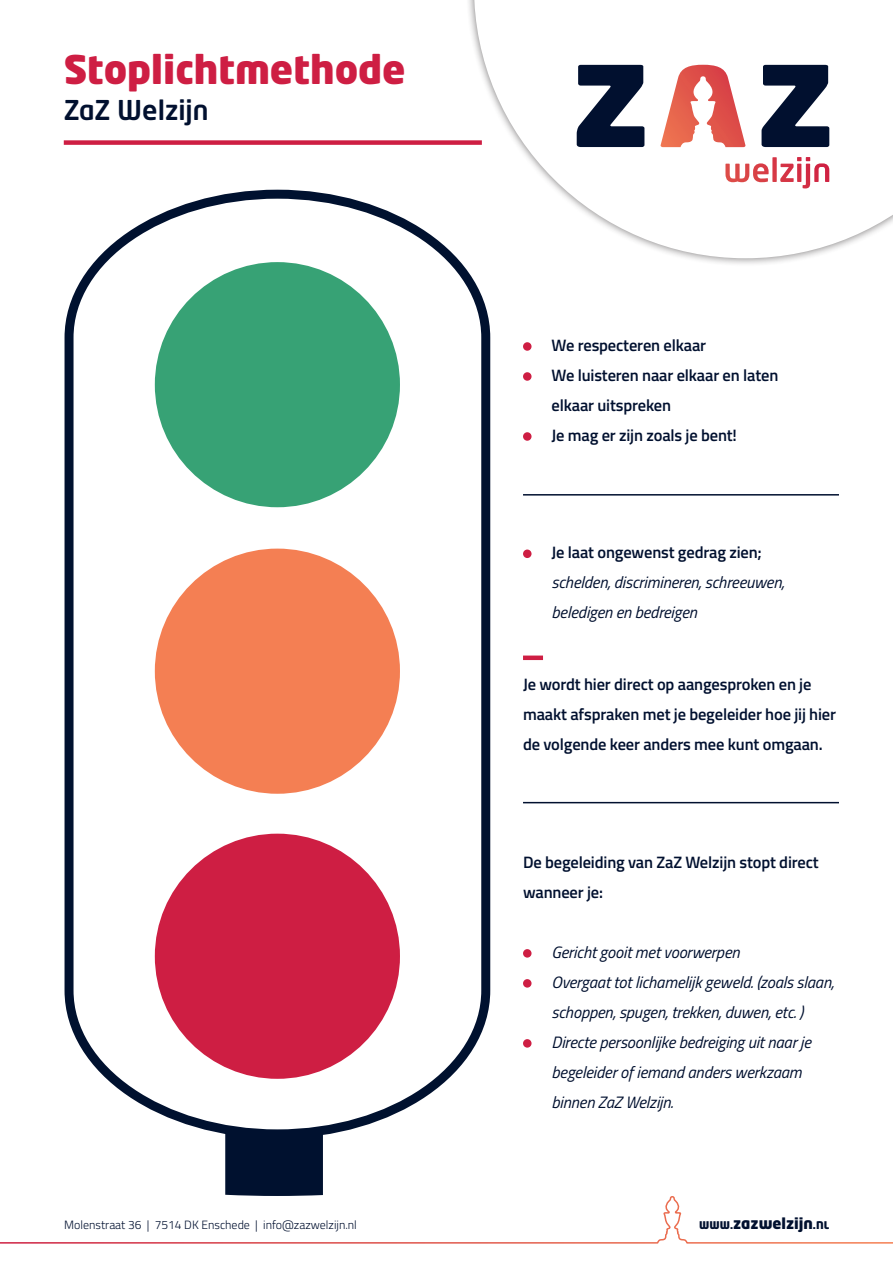
<style>
.page{position:relative;width:893px;height:1263px;background:#fff}
.page>*{position:absolute;margin:0;border:0;box-sizing:border-box;transform-origin:0 0}
.t1{font:900 39px "Neo Tech Std";color:#ce1e43}
.t2{font:500 27px "Neo Tech Std";color:#01102f}
.t3{font:600 16.5px/30px "Titillium";letter-spacing:-.01em;color:#01102f}
.t4{font:italic 16.5px/30px "Titillium";letter-spacing:-.01em;color:#01102f}
.t5{font:900 15px "Neo Tech Std";color:#01102f}
.t6{font:300 12px "Titillium";color:#01102f}
.s1{font-size:10.5px}
</style>
<div class="page">
<div style="left:466px;top:0;width:427px;height:267px;background:#231f20;opacity:.6"></div>
<svg style="left:474px;top:0;width:419px;height:258px"></svg>
<svg style="left:577px;top:65px;width:67px;height:82px"></svg>
<svg style="left:762px;top:65px;width:67px;height:82px"></svg>
<svg style="left:661px;top:65px;width:84px;height:82px"></svg>
<svg style="left:725px;top:157px;width:104px;height:31px"></svg>
<div style="left:523px;top:342px;width:8px;height:9px;background:#ce1e43;border-radius:50%"></div>
<div style="left:523px;top:372px;width:8px;height:9px;background:#ce1e43;border-radius:50%"></div>
<div style="left:523px;top:432px;width:8px;height:9px;background:#ce1e43;border-radius:50%"></div>
<div style="left:523px;top:549px;width:8px;height:9px;background:#ce1e43;border-radius:50%"></div>
<div style="left:523px;top:655px;width:20px;height:5px;background:#ce1e43"></div>
<div style="left:523px;top:949px;width:8px;height:8px;background:#ce1e43;border-radius:50%"></div>
<div style="left:523px;top:979px;width:8px;height:8px;background:#ce1e43;border-radius:50%"></div>
<div style="left:523px;top:1039px;width:8px;height:8px;background:#ce1e43;border-radius:50%"></div>
<svg style="left:0;top:1196px;width:893px;height:48px"></svg>
<div style="left:64px;top:140px;width:418px;height:5px;background:#ce1e43"></div>
<div style="left:225px;top:1143px;width:98px;height:53px;background:#00112f"></div>
<svg style="left:64px;top:185px;width:431px;height:958px"></svg>
<div style="left:155px;top:262px;width:245px;height:245px;background:#37a275;border-radius:50%"></div>
<div style="left:155px;top:834px;width:245px;height:245px;background:#ce1e43;border-radius:50%"></div>
<div style="left:155px;top:549px;width:245px;height:245px;background:#f47f53;border-radius:50%"></div>
<hr style="left:523px;top:494px;width:316px;height:2px;background:#01102f">
<hr style="left:523px;top:802px;width:316px;height:1px;background:#01102f">
<h1 class="t1" style="left:64px;top:44px;width:343px">Stoplichtmethode</h1>
<h2 class="t2" style="left:64px;top:93px;width:146px">ZaZ Welzijn</h2>
<p class="t3" style="left:551px;top:329px;width:228px">We respecteren elkaar<br>We luisteren naar elkaar en laten elkaar uitspreken<br>Je mag er zijn zoals je bent!</p>
<p class="t3" style="left:551px;top:536px;width:212px">Je laat ongewenst gedrag zien;</p>
<p class="t4" style="left:551px;top:566px;width:234px">schelden, discrimineren, schreeuwen, beledigen en bedreigen</p>
<p class="t3" style="left:523px;top:668px;width:315px">Je wordt hier direct op aangesproken en je maakt afspraken met je begeleider hoe jij hier de volgende keer anders mee kunt omgaan.</p>
<p class="t3" style="left:523px;top:846px;width:297px">De begeleiding van ZaZ Welzijn stopt direct wanneer je:</p>
<p class="t4" style="left:551px;top:936px;width:284px">Gericht gooit met voorwerpen<br>Overgaat tot lichamelijk geweld. (zoals slaan, schoppen, spugen, trekken, duwen, etc. )<br>Directe persoonlijke bedreiging uit naar je begeleider of iemand anders werkzaam binnen ZaZ Welzijn.</p>
<p class="t6" style="left:64px;top:1216px;width:294px">Molenstraat 36 | 7514 DK Enschede | info@zazwelzijn.nl</p>
<p class="t5" style="left:699px;top:1213px;width:131px"><span class="s1">WWW.</span>zazwelzijn<span class="s1">.NL</span></p>
</div>
